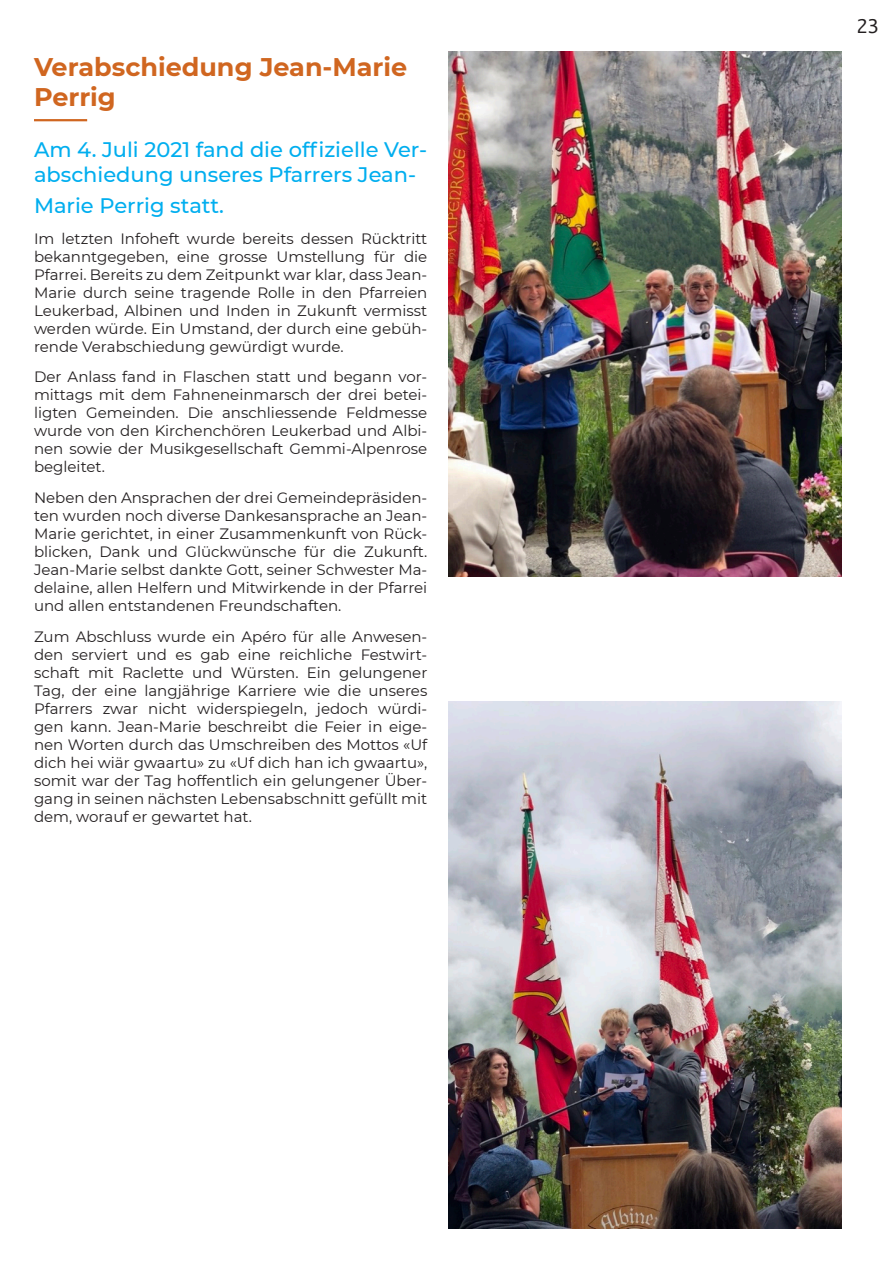
<style>
.page{position:relative;width:893px;height:1263px;background:#fff}
.page>*{position:absolute;margin:0;border:0;box-sizing:border-box;transform-origin:0 0}
.Titel_Num{font:700 25.5px/30.6px "Montserrat";color:#d06620}
.Untertitel{font:500 21px/25.2px "Montserrat";color:#00aeef}
.t1{font:18px "Monaco";color:#231f20}
.Fliess{font:15px/18px "Montserrat";color:#231f20;text-align:justify}
</style>
<div class="page">
<hr style="left:34px;top:119px;width:53px;height:2px;background:#d06620">
<img style="left:449px;top:51px;width:393px;height:526px">
<img style="left:449px;top:702px;width:393px;height:527px">
<p class="Titel_Num" style="left:34px;top:50px;width:375px">Verabschiedung Jean-Marie<br>Perrig</p>
<p class="Untertitel" style="left:34px;top:136px;width:395px">Am 4. Juli 2021 fand die offizielle Ver&shy;abschiedung unseres Pfarrers Jean-</p>
<p class="Untertitel" style="left:34px;top:192px;width:191px">Marie Perrig statt.</p>
<p class="Fliess" style="left:34px;top:229px;width:395px">Im letzten Infoheft wurde bereits dessen Rücktritt bekanntgegeben, eine grosse Umstellung für die Pfarrei. Bereits zu dem Zeitpunkt war klar, dass Jean-Marie durch seine tragende Rolle in den Pfarreien Leukerbad, Albinen und Inden in Zukunft vermisst werden würde. Ein Umstand, der durch eine gebüh&shy;rende Verabschiedung gewürdigt wurde.</p>
<p class="Fliess" style="left:34px;top:367px;width:395px">Der Anlass fand in Flaschen statt und begann vor&shy;mittags mit dem Fahneneinmarsch der drei betei&shy;ligten Gemeinden. Die anschliessende Feldmesse wurde von den Kirchenchören Leukerbad und Albi&shy;nen sowie der Musikgesellschaft Gemmi-Alpenrose begleitet.</p>
<p class="Fliess" style="left:34px;top:488px;width:395px">Neben den Ansprachen der drei Gemeindepräsiden&shy;ten wurden noch diverse Dankesansprache an Jean-Marie gerichtet, in einer Zusammenkunft von Rück&shy;blicken, Dank und Glückwünsche für die Zukunft.<br>Jean-Marie selbst dankte Gott, seiner Schwester Ma&shy;delaine, allen Helfern und Mitwirkende in der Pfarrei und allen entstandenen Freundschaften.</p>
<p class="Fliess" style="left:34px;top:627px;width:395px">Zum Abschluss wurde ein Apéro für alle Anwesen&shy;den serviert und es gab eine reichliche Festwirt&shy;schaft mit Raclette und Würsten. Ein gelungener Tag, der eine langjährige Karriere wie die unseres Pfarrers zwar nicht widerspiegeln, jedoch würdi&shy;gen kann. Jean-Marie beschreibt die Feier in eige&shy;nen Worten durch das Umschreiben des Mottos «Uf dich hei wiär gwaartu» zu «Uf dich han ich gwaartu», somit war der Tag hoffentlich ein gelungener Über&shy;gang in seinen nächsten Lebensabschnitt gefüllt mit dem, worauf er gewartet hat.</p>
<p class="t1" style="left:857px;top:11px;width:23px">23</p>
</div>
